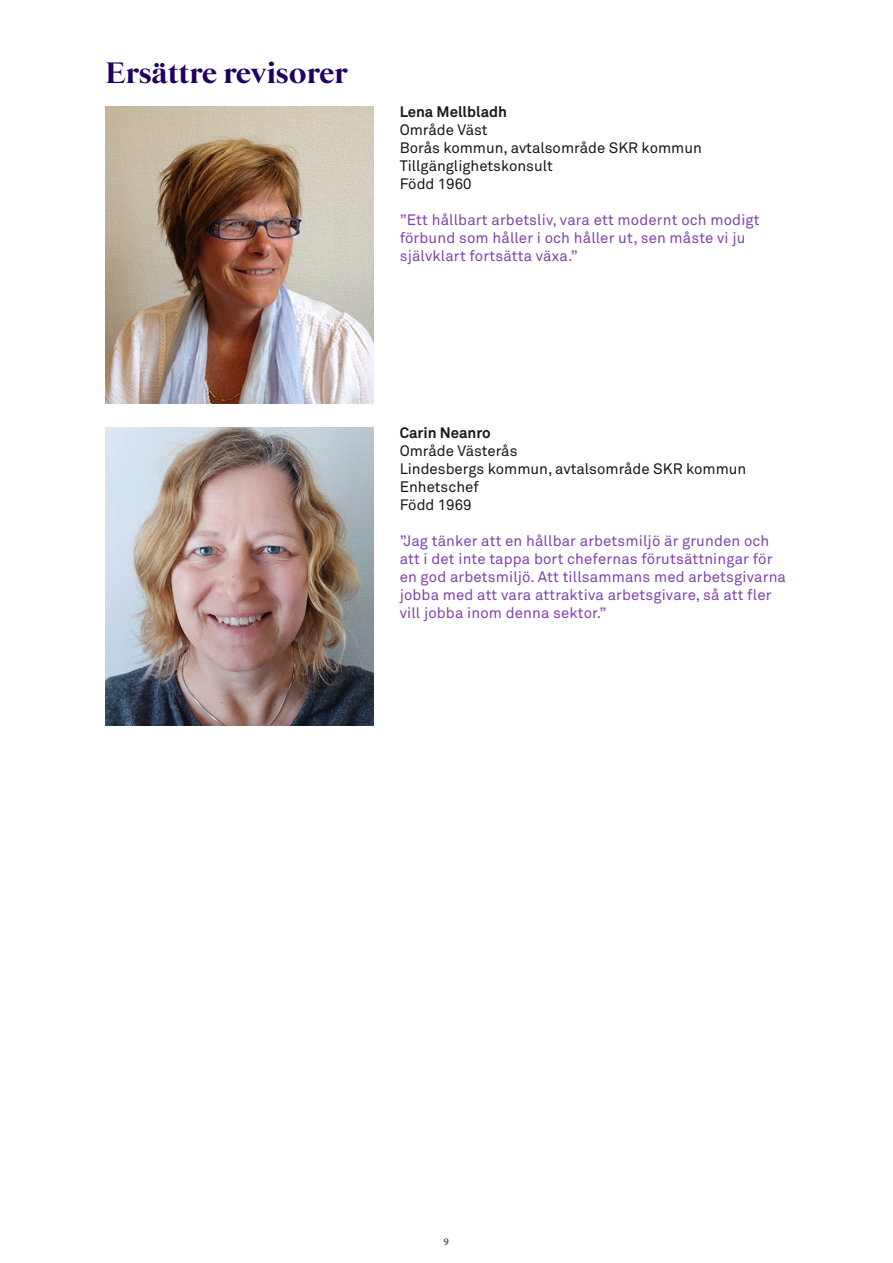
<style>
.page{position:relative;width:893px;height:1263px;background:#fff}
.page>*{position:absolute;margin:0;border:0;box-sizing:border-box;transform-origin:0 0}
.Brd1{font:800 30px "Starling";color:#210061}
.t1{font:15px/18px "Akkurat";letter-spacing:.01em;color:#8144ae}
.t2{font:15px/18px "Akkurat";color:#1a171c}
.t3{font:700 15px "Akkurat";color:#1a171c}
.t4{font:10.5px "Minion Pro";color:#1a171c}
</style>
<div class="page">
<img style="left:105px;top:106px;width:268px;height:298px">
<img style="left:106px;top:427px;width:267px;height:298px">
<p class="Brd1" style="left:105px;top:55px;width:244px">Ersättre revisorer</p>
<p class="t3" style="left:400px;top:102px;width:109px">Lena Mellbladh</p>
<p class="t2" style="left:400px;top:121px;width:89px">Område Väst</p>
<p class="t2" style="left:400px;top:139px;width:304px">Borås kommun, avtalsområde SKR kommun<br>Tillgänglighetskonsult</p>
<p class="t2" style="left:400px;top:175px;width:73px">Född 1960</p>
<p class="t1" style="left:400px;top:211px;width:361px">”Ett hållbart arbetsliv, vara ett modernt och modigt förbund som håller i och håller ut, sen måste vi ju självklart fortsätta växa.”</p>
<p class="t3" style="left:400px;top:423px;width:92px">Carin Neanro</p>
<p class="t2" style="left:400px;top:442px;width:119px">Område Västerås</p>
<p class="t2" style="left:400px;top:460px;width:348px">Lindesbergs kommun, avtalsområde SKR kommun</p>
<p class="t2" style="left:400px;top:478px;width:81px">Enhetschef</p>
<p class="t2" style="left:400px;top:496px;width:73px">Född 1969</p>
<p class="t1" style="left:400px;top:532px;width:388px">”Jag tänker att en hållbar arbetsmiljö är grunden och att i det inte tappa bort chefernas förutsättningar för en god arbetsmiljö. Att tillsammans med arbetsgivarna jobba med att vara attraktiva arbetsgivare, så att fler vill jobba inom denna sektor.”</p>
<p class="t4" style="left:444px;top:1235px;width:7px">9</p>
</div>
